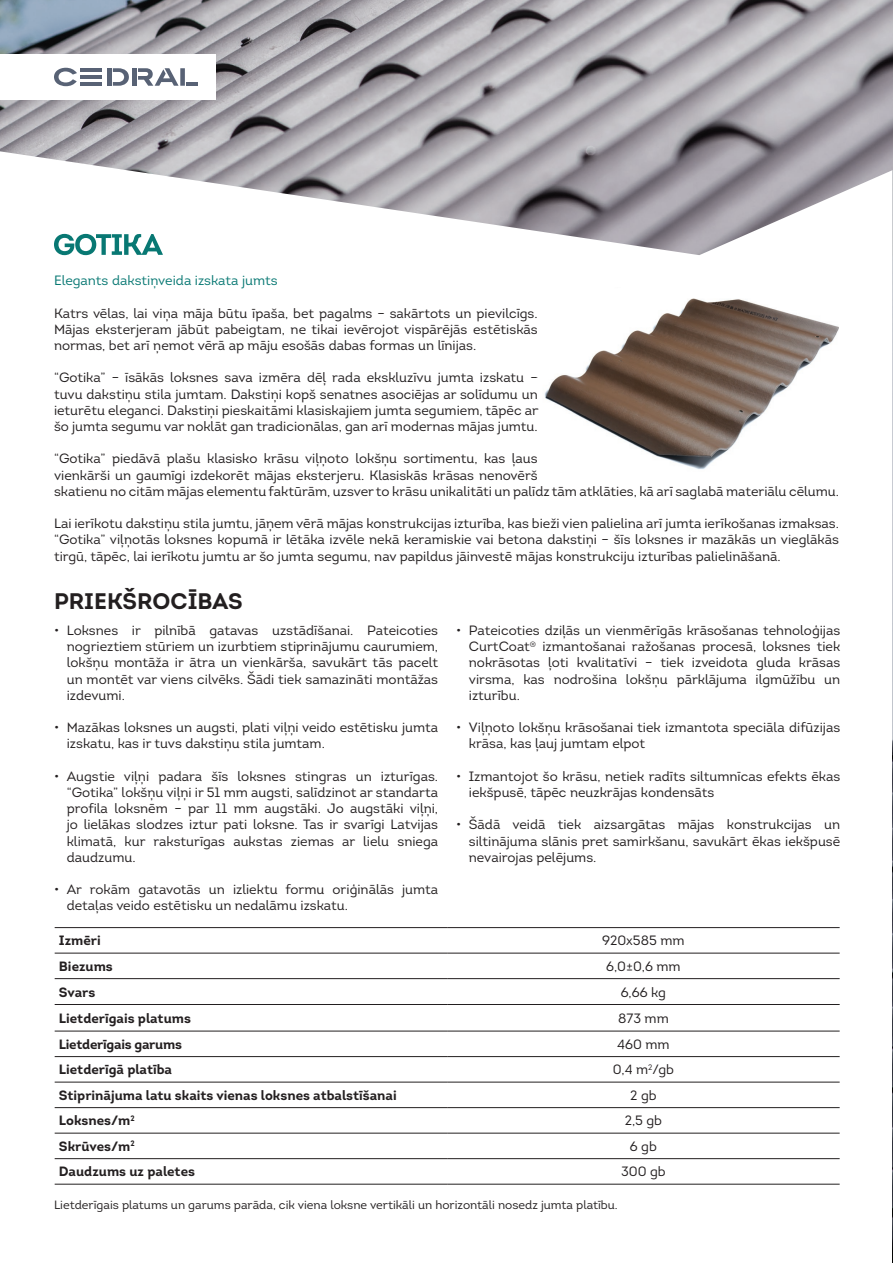
<style>
.page{position:relative;width:893px;height:1263px;background:#fff}
.page>*{position:absolute;margin:0;border:0;box-sizing:border-box;transform-origin:0 0}
.t1{font:700 22.5px "Intro";color:#231f20}
.t2{font:13.5px/16.2px "Intro";color:#231f20;text-align:justify}
.t3{font:700 13.5px "Intro";color:#231f20}
.t4{font:13.5px "Intro";color:#087873}
.t5{font:700 13.5px "Intro";letter-spacing:-.02em;color:#231f20}
.t6{font:12px "Intro";color:#231f20}
</style>
<div class="page">
<img style="left:892px;top:255px;width:1px;height:1008px">
<svg style="left:0;top:0;width:893px;height:255px"></svg>
<img style="left:544px;top:298px;width:295px;height:171px">
<svg style="left:54px;top:233px;width:109px;height:22px"></svg>
<hr style="left:55px;top:927px;width:392px;height:1px;background:#231f20">
<hr style="left:447px;top:927px;width:393px;height:1px;background:#231f20">
<hr style="left:55px;top:953px;width:392px;height:1px;background:#231f20">
<hr style="left:447px;top:953px;width:393px;height:1px;background:#231f20">
<hr style="left:55px;top:978px;width:392px;height:1px;background:#231f20">
<hr style="left:447px;top:978px;width:393px;height:1px;background:#231f20">
<hr style="left:55px;top:1004px;width:392px;height:1px;background:#231f20">
<hr style="left:447px;top:1004px;width:393px;height:1px;background:#231f20">
<hr style="left:55px;top:1031px;width:392px;height:1px;background:#231f20">
<hr style="left:447px;top:1031px;width:393px;height:1px;background:#231f20">
<hr style="left:55px;top:1056px;width:392px;height:1px;background:#231f20">
<hr style="left:447px;top:1056px;width:393px;height:1px;background:#231f20">
<hr style="left:55px;top:1082px;width:392px;height:1px;background:#231f20">
<hr style="left:447px;top:1082px;width:393px;height:1px;background:#231f20">
<hr style="left:55px;top:1107px;width:392px;height:1px;background:#231f20">
<hr style="left:447px;top:1107px;width:393px;height:1px;background:#231f20">
<hr style="left:55px;top:1133px;width:392px;height:1px;background:#231f20">
<hr style="left:447px;top:1133px;width:393px;height:1px;background:#231f20">
<hr style="left:55px;top:1158px;width:392px;height:1px;background:#231f20">
<hr style="left:447px;top:1158px;width:393px;height:1px;background:#231f20">
<hr style="left:55px;top:1184px;width:392px;height:1px;background:#231f20">
<hr style="left:447px;top:1184px;width:393px;height:1px;background:#231f20">
<div style="left:0;top:54px;width:215px;height:46px;background:#fff"></div>
<svg style="left:54px;top:68px;width:23px;height:18px"></svg>
<hr style="left:132px;top:68px;width:4px;height:18px;background:#586275">
<hr style="left:107px;top:68px;width:4px;height:18px;background:#586275">
<svg style="left:113px;top:68px;width:16px;height:18px"></svg>
<hr style="left:80px;top:68px;width:22px;height:4px;background:#586275">
<hr style="left:80px;top:82px;width:22px;height:4px;background:#586275">
<hr style="left:80px;top:75px;width:22px;height:4px;background:#586275">
<hr style="left:186px;top:82px;width:12px;height:4px;background:#586275">
<svg style="left:138px;top:68px;width:47px;height:18px"></svg>
<p class="t4" style="left:54px;top:272px;width:225px">Elegants dakstiņveida izskata jumts</p>
<p class="t2" style="left:54px;top:305px;width:485px">Katrs vēlas, lai viņa māja būtu īpaša, bet pagalms – sakārtots un pievilcīgs.<br>Mājas eksterjeram jābūt pabeigtam, ne tikai ievērojot vispārējās estētiskās normas, bet arī ņemot vērā ap māju esošās dabas formas un līnijas.</p>
<p class="t2" style="left:54px;top:369px;width:486px">“Gotika” – īsākās loksnes sava izmēra dēļ rada ekskluzīvu jumta izskatu – tuvu dakstiņu stila jumtam. Dakstiņi kopš senatnes asociējas ar solīdumu un ieturētu eleganci. Dakstiņi pieskaitāmi klasiskajiem jumta segumiem, tāpēc ar šo jumta segumu var noklāt gan tradicionālas, gan arī modernas mājas jumtu.</p>
<p class="t2" style="left:54px;top:450px;width:786px;text-align:left">“Gotika” piedāvā plašu klasisko krāsu viļņoto lokšņu sortimentu, kas ļaus<br>vienkārši un gaumīgi izdekorēt mājas eksterjeru. Klasiskās krāsas nenovērš<br>skatienu no citām mājas elementu faktūrām, uzsver to krāsu unikalitāti un palīdz tām atklāties, kā arī saglabā materiālu cēlumu.</p>
<p class="t2" style="left:54px;top:515px;width:786px">Lai ierīkotu dakstiņu stila jumtu, jāņem vērā mājas konstrukcijas izturība, kas bieži vien palielina arī jumta ierīkošanas izmaksas. “Gotika” viļņotās loksnes kopumā ir lētāka izvēle nekā keramiskie vai betona dakstiņi – šīs loksnes ir mazākās un vieglākās tirgū, tāpēc, lai ierīkotu jumtu ar šo jumta segumu, nav papildus jāinvestē mājas konstrukciju izturības palielināšanā.</p>
<h1 class="t1" style="left:54px;top:587px;width:190px">PRIEKŠROCĪBAS</h1>
<p class="t2" style="left:67px;top:622px;width:373px;text-indent:-13px">• Loksnes ir pilnībā gatavas uzstādīšanai. Pateicoties nogrieztiem stūriem un izurbtiem stiprinājumu caurumiem, lokšņu montāža ir ātra un vienkārša, savukārt tās pacelt un montēt var viens cilvēks. Šādi tiek samazināti montāžas izdevumi.</p>
<p class="t2" style="left:67px;top:719px;width:373px;text-indent:-13px">• Mazākas loksnes un augsti, plati viļņi veido estētisku jumta izskatu, kas ir tuvs dakstiņu stila jumtam.</p>
<p class="t2" style="left:67px;top:768px;width:373px;text-indent:-13px">• Augstie viļņi padara šīs loksnes stingras un izturīgas. “Gotika” lokšņu viļņi ir 51 mm augsti, salīdzinot ar standarta profila loksnēm – par 11 mm augstāki. Jo augstāki viļņi, jo lielākas slodzes iztur pati loksne. Tas ir svarīgi Latvijas klimatā, kur raksturīgas aukstas ziemas ar lielu sniega daudzumu.</p>
<p class="t2" style="left:67px;top:881px;width:373px;text-indent:-13px">• Ar rokām gatavotās un izliektu formu oriģinālās jumta detaļas veido estētisku un nedalāmu izskatu.</p>
<p class="t2" style="left:469px;top:622px;width:373px;text-indent:-13px">• Pateicoties dziļās un vienmērīgās krāsošanas tehnoloģijas CurtCoat<sup>®</sup> izmantošanai ražošanas procesā, loksnes tiek nokrāsotas ļoti kvalitatīvi – tiek izveidota gluda krāsas virsma, kas nodrošina lokšņu pārklājuma ilgmūžību un izturību.</p>
<p class="t2" style="left:469px;top:719px;width:373px;text-indent:-13px">• Viļņoto lokšņu krāsošanai tiek izmantota speciāla difūzijas krāsa, kas ļauj jumtam elpot</p>
<p class="t2" style="left:469px;top:768px;width:373px;text-indent:-13px">• Izmantojot šo krāsu, netiek radīts siltumnīcas efekts ēkas iekšpusē, tāpēc neuzkrājas kondensāts</p>
<p class="t2" style="left:469px;top:816px;width:373px;text-indent:-13px">• Šādā veidā tiek aizsargātas mājas konstrukcijas un siltinājuma slānis pret samirkšanu, savukārt ēkas iekšpusē nevairojas pelējums.</p>
<p class="t3" style="left:59px;top:932px;width:43px">Izmēri</p>
<p class="t2" style="left:602px;top:932px;width:84px">920x585 mm</p>
<p class="t3" style="left:59px;top:957px;width:55px">Biezums</p>
<p class="t2" style="left:606px;top:958px;width:76px">6,0±0,6 mm</p>
<p class="t3" style="left:59px;top:983px;width:38px">Svars</p>
<p class="t2" style="left:621px;top:984px;width:47px">6,66 kg</p>
<p class="t3" style="left:59px;top:1009px;width:134px">Lietderīgais platums</p>
<p class="t2" style="left:618px;top:1010px;width:52px">873 mm</p>
<p class="t5" style="left:59px;top:1035px;width:125px">Lietderīgais garums</p>
<p class="t2" style="left:617px;top:1036px;width:54px">460 mm</p>
<p class="t3" style="left:59px;top:1061px;width:115px">Lietderīgā platība</p>
<p class="t2" style="left:613px;top:1061px;width:63px">0,4 m<sup>2</sup>/gb</p>
<p class="t3" style="left:59px;top:1086px;width:339px">Stiprinājuma latu skaits vienas loksnes atbalstīšanai</p>
<p class="t2" style="left:630px;top:1087px;width:28px">2 gb</p>
<p class="t3" style="left:59px;top:1112px;width:77px">Loksnes/m<sup>2</sup></p>
<p class="t2" style="left:625px;top:1112px;width:39px">2,5 gb</p>
<p class="t3" style="left:59px;top:1137px;width:77px">Skrūves/m<sup>2</sup></p>
<p class="t2" style="left:630px;top:1138px;width:29px">6 gb</p>
<p class="t3" style="left:59px;top:1163px;width:138px">Daudzums uz paletes</p>
<p class="t2" style="left:621px;top:1163px;width:46px">300 gb</p>
<p class="t6" style="left:54px;top:1197px;width:565px">Lietderīgais platums un garums parāda, cik viena loksne vertikāli un horizontāli nosedz jumta platību.</p>
</div>
